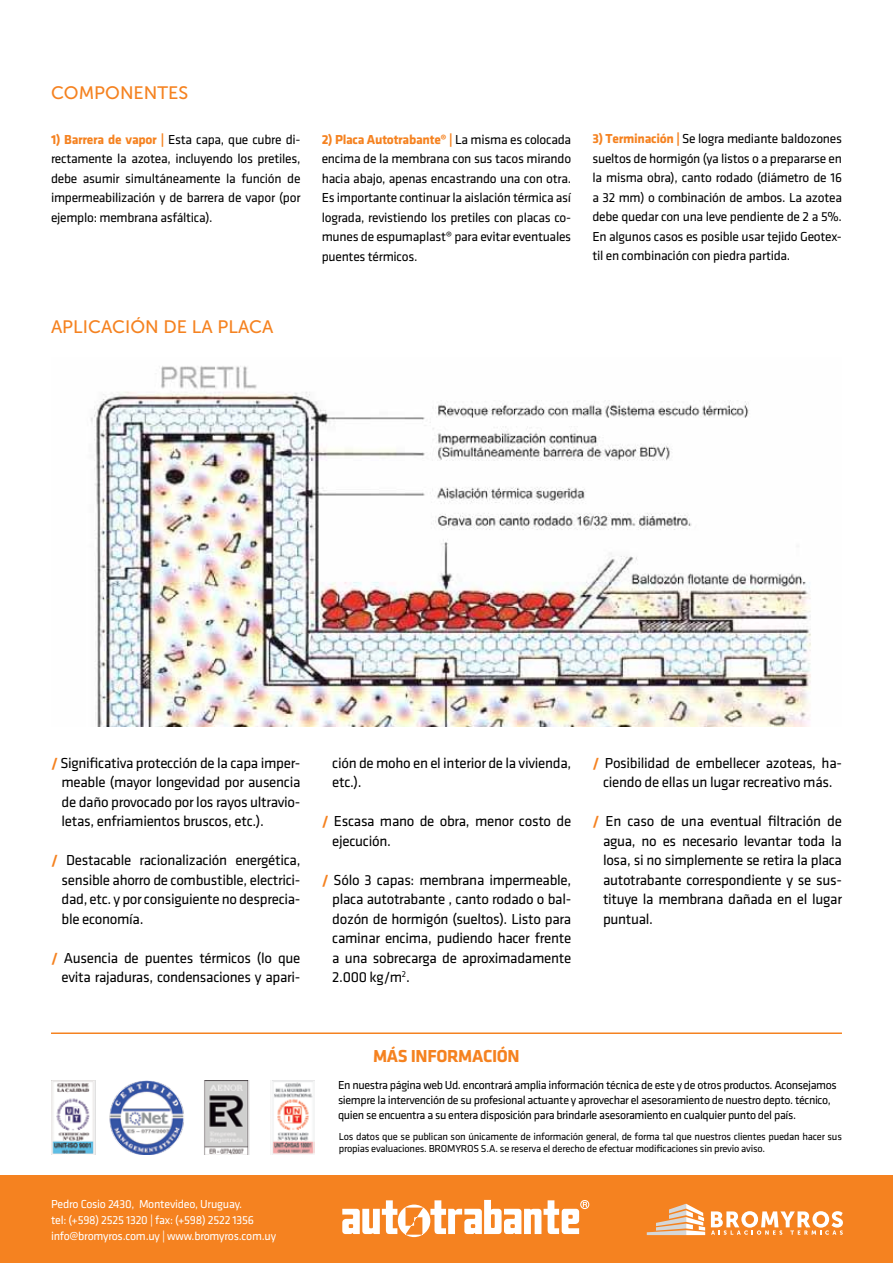
<style>
.page{position:relative;width:893px;height:1263px;background:#fff}
.page>*{position:absolute;margin:0;border:0;box-sizing:border-box;transform-origin:0 0}
.t1{font:18px "Museo Sans 500";color:#f58220}
.t2{font:700 18px "Klavika";letter-spacing:-.02em;color:#f58220}
.t3{font:15px/19.5px "Klavika";letter-spacing:-.02em;color:#000;text-align:justify}
.t4{font:13.5px/19.5px "Klavika";letter-spacing:-.02em;color:#000;text-align:justify}
.t5{font:12px/15px "Klavika";letter-spacing:-.03em;color:#000}
.t6{font:12px/16px "Klavika";letter-spacing:-.02em;color:#fff}
.t7{font:10.5px/12px "Klavika";letter-spacing:-.02em;color:#000}
.s1{font-weight:700;color:#f58220}
</style>
<div class="page">
<div style="left:0;top:1176px;width:893px;height:87px;background:#f58220"></div>
<svg style="left:711px;top:1211px;width:132px;height:24px"></svg>
<svg style="left:647px;top:1204px;width:58px;height:31px"></svg>
<svg style="left:342px;top:1200px;width:247px;height:37px"></svg>
<hr style="left:51px;top:1032px;width:791px;height:2px;background:#f58220">
<img style="left:51px;top:1080px;width:264px;height:74px">
<img style="left:91px;top:366px;width:720px;height:360px">
<p class="t1" style="left:51px;top:82px;width:81px">COMPONENTES</p>
<p class="t4" style="left:51px;top:130px;width:251px"><span class="s1">1) Barrera de vapor |</span> Esta capa, que cubre di&shy;rectamente la azotea, incluyendo los pretiles, debe asumir simultáneamente la función de impermeabilización y de barrera de vapor (por ejemplo: membrana asfáltica).</p>
<p class="t4" style="left:322px;top:130px;width:251px"><span class="s1">2) Placa Autotrabante® |</span> La misma es colocada encima de la membrana con sus tacos mirando hacia abajo, apenas encastrando una con otra.<br>Es importante continuar la aislación térmica así lograda, revistiendo los pretiles con placas co&shy;munes de espumaplast® para evitar eventuales puentes térmicos.</p>
<p class="t4" style="left:592px;top:129px;width:251px"><span class="s1">3) Terminación |</span> Se logra mediante baldozones sueltos de hormigón (ya listos o a prepararse en la misma obra), canto rodado (diámetro de 16 a 32 mm) o combinación de ambos. La azotea debe quedar con una leve pendiente de 2 a 5%.<br>En algunos casos es posible usar tejido Geotex&shy;til en combinación con piedra partida.</p>
<p class="t1" style="left:51px;top:316px;width:224px">APLICACIÓN DE LA PLACA</p>
<p class="t3" style="left:62px;top:753px;width:240px;text-indent:-10px"><span class="s1">/</span> Significativa protección de la capa imper&shy;meable (mayor longevidad por ausencia de daño provocado por los rayos ultravio&shy;letas, enfriamientos bruscos, etc.).</p>
<p class="t3" style="left:62px;top:851px;width:240px;text-indent:-10px"><span class="s1">/</span> Destacable racionalización energética, sensible ahorro de combustible, electrici&shy;dad, etc. y por consiguiente no desprecia&shy;ble economía.</p>
<p class="t3" style="left:51px;top:948px;width:251px;text-align:right"><span class="s1">/</span> Ausencia de puentes térmicos (lo que evita rajaduras, condensaciones y apari-</p>
<p class="t3" style="left:332px;top:753px;width:240px">ción de moho en el interior de la vivienda, etc.).</p>
<p class="t3" style="left:332px;top:812px;width:240px;text-indent:-10px"><span class="s1">/</span> Escasa mano de obra, menor costo de ejecución.</p>
<p class="t3" style="left:332px;top:870px;width:240px;text-indent:-10px"><span class="s1">/</span> Sólo 3 capas: membrana impermeable, placa autotrabante , canto rodado o bal&shy;dozón de hormigón (sueltos). Listo para caminar encima, pudiendo hacer frente a una sobrecarga de aproximadamente 2.000 kg/m<sup>2</sup>.</p>
<p class="t3" style="left:592px;top:753px;width:251px;text-align:center"><span class="s1">/</span> Posibilidad de embellecer azoteas, ha&shy;ciendo de ellas un lugar recreativo más.</p>
<p class="t3" style="left:603px;top:812px;width:240px;text-indent:-11px"><span class="s1">/</span> En caso de una eventual filtración de agua, no es necesario levantar toda la losa, si no simplemente se retira la placa autotrabante correspondiente y se sus&shy;tituye la membrana dañada en el lugar puntual.</p>
<p class="t6" style="left:51px;top:1196px;width:227px">Pedro Cosio 2430, Montevideo, Uruguay.<br>tel: (+598) 2525 1320 | fax: (+598) 2522 1356 info@bromyros.com.uy | www.bromyros.com.uy</p>
<p class="t2" style="left:373px;top:1046px;width:148px">MÁS INFORMACIÓN</p>
<p class="t5" style="left:338px;top:1078px;width:500px">En nuestra página web Ud. encontrará amplia información técnica de este y de otros productos. Aconsejamos siempre la intervención de su profesional actuante y aprovechar el asesoramiento de nuestro depto. técnico, quien se encuentra a su entera disposición para brindarle asesoramiento en cualquier punto del país.</p>
<p class="t7" style="left:339px;top:1130px;width:505px">Los datos que se publican son únicamente de información general, de forma tal que nuestros clientes puedan hacer sus propias evaluaciones. BROMYROS S.A. se reserva el derecho de efectuar modificaciones sin previo aviso.</p>
</div>
